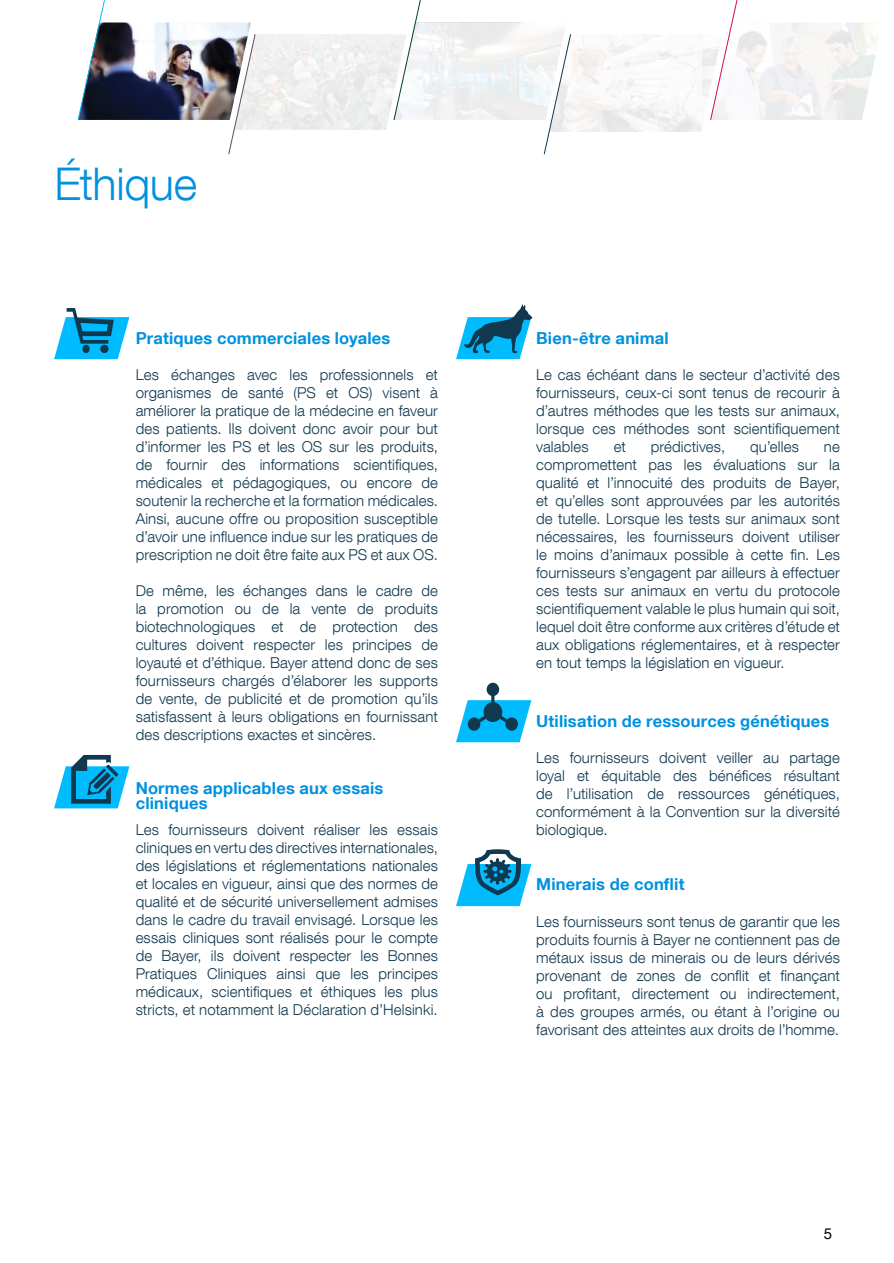
<style>
.page{position:relative;width:894px;height:1263px;background:#fff}
.page>*{position:absolute;margin:0;border:0;box-sizing:border-box;transform-origin:0 0}
.t1{font:300 45px "Helvetica Neue LT Com";letter-spacing:-.01em;color:#0091df}
.t2{font:700 16.5px/15px "Helvetica Neue LT Com";letter-spacing:.01em;color:#0091df}
.t3{font:300 15px/18px "Helvetica Neue LT Com";letter-spacing:.01em;color:#10384f;text-align:justify}
.t4{font:15px "Helvetica Neue LT Com";color:#000}
</style>
<div class="page">
<img style="left:105px;top:23px;width:123px;height:97px">
<svg style="left:77px;top:0;width:28px;height:120px"></svg>
<svg style="left:228px;top:0;width:650px;height:155px"></svg>
<svg style="left:54px;top:755px;width:75px;height:53px"></svg>
<svg style="left:456px;top:304px;width:76px;height:55px"></svg>
<svg style="left:456px;top:849px;width:75px;height:57px"></svg>
<svg style="left:54px;top:308px;width:75px;height:51px"></svg>
<svg style="left:456px;top:682px;width:75px;height:60px"></svg>
<h1 class="t1" style="left:55px;top:157px;width:144px">Éthique</h1>
<p class="t2" style="left:136px;top:330px;width:256px">Pratiques commerciales loyales</p>
<p class="t3" style="left:136px;top:365px;width:304px">Les échanges avec les professionnels et organismes de santé (PS et OS) visent à améliorer la pratique de la médecine en faveur des patients. Ils doivent donc avoir pour but d’informer les PS et les OS sur les produits, de fournir des informations scientifiques, médicales et pédagogiques, ou encore de soutenir la recherche et la formation médicales.<br>Ainsi, aucune offre ou proposition susceptible d’avoir une influence indue sur les pratiques de prescription ne doit être faite aux PS et aux OS.</p>
<p class="t3" style="left:136px;top:581px;width:304px">De même, les échanges dans le cadre de la promotion ou de la vente de produits biotechnologiques et de protection des cultures doivent respecter les principes de loyauté et d’éthique. Bayer attend donc de ses fournisseurs chargés d’élaborer les supports de vente, de publicité et de promotion qu’ils satisfassent à leurs obligations en fournissant des descriptions exactes et sincères.</p>
<p class="t2" style="left:136px;top:780px;width:249px">Normes applicables aux essais cliniques</p>
<p class="t3" style="left:136px;top:820px;width:304px">Les fournisseurs doivent réaliser les essais cliniques en vertu des directives internationales, des législations et réglementations nationales et locales en vigueur, ainsi que des normes de qualité et de sécurité universellement admises dans le cadre du travail envisagé. Lorsque les essais cliniques sont réalisés pour le compte de Bayer, ils doivent respecter les Bonnes Pratiques Cliniques ainsi que les principes médicaux, scientifiques et éthiques les plus stricts, et notamment la Déclaration d’Helsinki.</p>
<p class="t2" style="left:536px;top:330px;width:134px">Bien-être animal</p>
<p class="t3" style="left:536px;top:365px;width:305px">Le cas échéant dans le secteur d’activité des fournisseurs, ceux-ci sont tenus de recourir à d’autres méthodes que les tests sur animaux, lorsque ces méthodes sont scientifiquement valables</p>
<p class="t3" style="left:613px;top:437px;width:14px">et</p>
<p class="t3" style="left:650px;top:437px;width:76px">prédictives,</p>
<p class="t3" style="left:750px;top:437px;width:50px">qu’elles</p>
<p class="t3" style="left:536px;top:437px;width:305px;text-indent:288px">ne compromettent pas les évaluations sur la qualité et l’innocuité des produits de Bayer, et qu’elles sont approuvées par les autorités de tutelle. Lorsque les tests sur animaux sont nécessaires, les fournisseurs doivent utiliser le moins d’animaux possible à cette fin. Les fournisseurs s’engagent par ailleurs à effectuer ces tests sur animaux en vertu du protocole scientifiquement valable le plus humain qui soit, lequel doit être conforme aux critères d’étude et aux obligations réglementaires, et à respecter en tout temps la législation en vigueur.</p>
<p class="t2" style="left:536px;top:712px;width:294px">Utilisation de ressources génétiques</p>
<p class="t3" style="left:536px;top:748px;width:305px">Les fournisseurs doivent veiller au partage loyal et équitable des bénéfices résultant de l’utilisation de ressources génétiques, conformément à la Convention sur la diversité biologique.</p>
<p class="t2" style="left:536px;top:876px;width:150px">Minerais de conflit</p>
<p class="t3" style="left:536px;top:912px;width:305px">Les fournisseurs sont tenus de garantir que les produits fournis à Bayer ne contiennent pas de métaux issus de minerais ou de leurs dérivés provenant de zones de conflit et finançant ou profitant, directement ou indirectement, à des groupes armés, ou étant à l’origine ou favorisant des atteintes aux droits de l’homme.</p>
<p class="t4" style="left:823px;top:1224px;width:10px">5</p>
</div>
